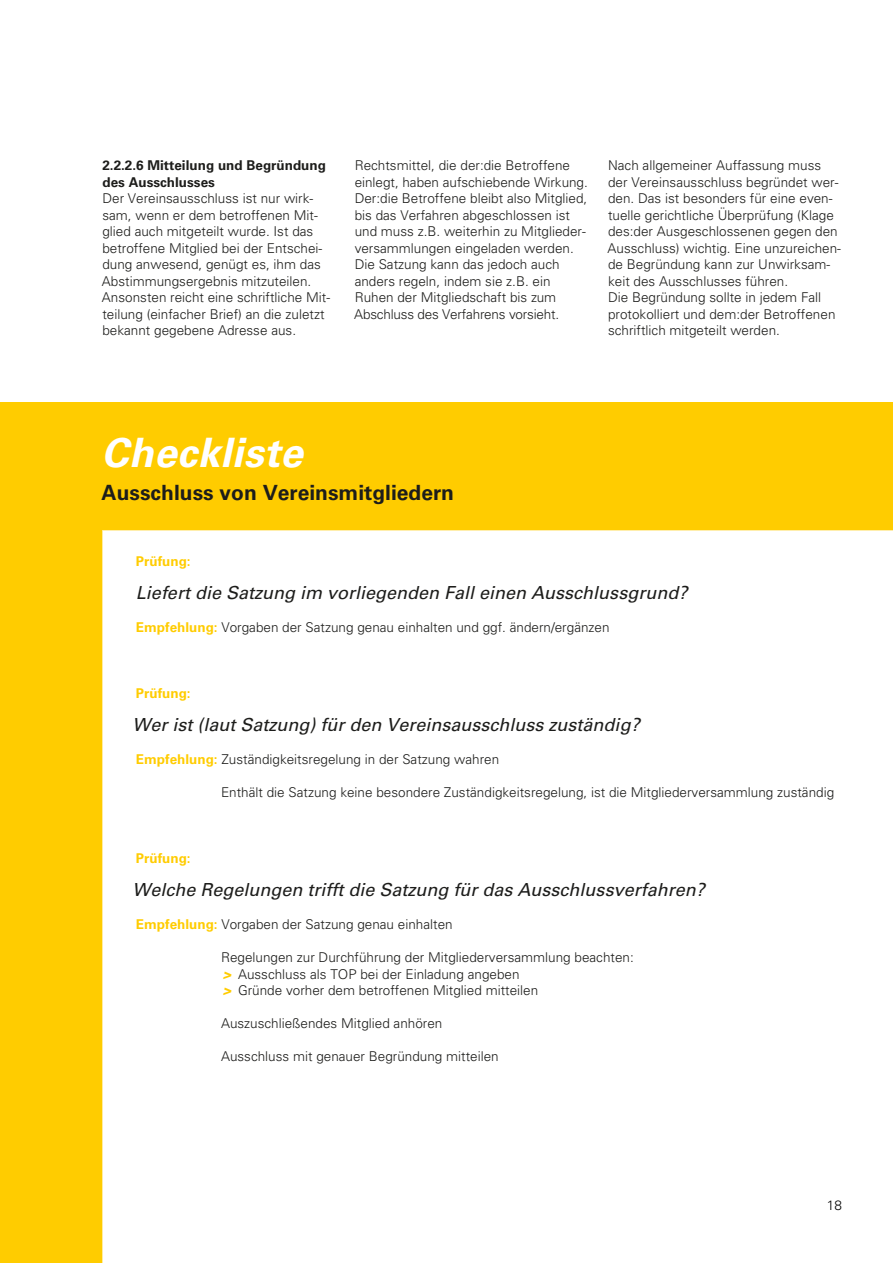
<style>
.page{position:relative;width:893px;height:1263px;background:#fff}
.page>*{position:absolute;margin:0;border:0;box-sizing:border-box;transform-origin:0 0}
.t1{font:italic 700 40.5px "Univers";letter-spacing:.01em;color:#fff}
.t2{font:700 21px "Univers";color:#1d1d1b}
.t3{font:italic 18px "Univers";color:#1d1d1b}
.t4{font:300 13.5px/16.5px "Univers";color:#1d1d1b}
.t5{font:700 13.5px/16.5px "Univers";color:#1d1d1b}
.t6{font:700 13.5px "Univers";color:#fc0}
.t7{font:300 13.5px "Univers";color:#000}
.t8{font:italic 900 13.5px/16.5px "Univers";color:#fc0}
.s1{font-weight:700;color:#fc0}
</style>
<div class="page">
<div style="left:0;top:402px;width:893px;height:861px;background:#fc0"></div>
<div style="left:102px;top:530px;width:791px;height:733px;background:#fff"></div>
<p class="t5" style="left:102px;top:158px;width:225px">2.2.2.6 Mitteilung und Begründung des Ausschlusses</p>
<p class="t4" style="left:102px;top:191px;width:230px">Der Vereinsausschluss ist nur wirk&shy;sam, wenn er dem betroffenen Mit&shy;glied auch mitgeteilt wurde. Ist das betroffene Mitglied bei der Entschei&shy;dung anwesend, genügt es, ihm das Abstimmungsergebnis mitzuteilen.<br>Ansonsten reicht eine schriftliche Mit&shy;teilung (einfacher Brief) an die zuletzt bekannt gegebene Adresse aus.</p>
<p class="t4" style="left:354px;top:158px;width:235px">Rechtsmittel, die der:die Betroffene einlegt, haben aufschiebende Wirkung.<br>Der:die Betroffene bleibt also Mitglied, bis das Verfahren abgeschlossen ist und muss z.B. weiterhin zu Mitglieder&shy;versammlungen eingeladen werden.<br>Die Satzung kann das jedoch auch anders regeln, indem sie z.B. ein Ruhen der Mitgliedschaft bis zum Abschluss des Verfahrens vorsieht.</p>
<p class="t4" style="left:608px;top:158px;width:235px">Nach allgemeiner Auffassung muss der Vereinsausschluss begründet wer&shy;den. Das ist besonders für eine even&shy;tuelle gerichtliche Überprüfung (Klage des:der Ausgeschlossenen gegen den Ausschluss) wichtig. Eine unzureichen&shy;de Begründung kann zur Unwirksam&shy;keit des Ausschlusses führen.<br>Die Begründung sollte in jedem Fall protokolliert und dem:der Betroffenen schriftlich mitgeteilt werden.</p>
<h1 class="t1" style="left:102px;top:438px;width:202px">Checkliste</h1>
<h2 class="t2" style="left:102px;top:485px;width:354px">Ausschluss von Vereinsmitgliedern</h2>
<p class="t6" style="left:136px;top:557px;width:56px">Prüfung:</p>
<h3 class="t3" style="left:136px;top:586px;width:553px">Liefert die Satzung im vorliegenden Fall einen Ausschlussgrund?</h3>
<p class="t4" style="left:136px;top:620px;width:475px"><span class="s1">Empfehlung:</span> Vorgaben der Satzung genau einhalten und ggf. ändern/ergänzen</p>
<p class="t6" style="left:136px;top:689px;width:56px">Prüfung:</p>
<h3 class="t3" style="left:132px;top:718px;width:509px">Wer ist (laut Satzung) für den Vereinsausschluss zuständig?</h3>
<p class="t4" style="left:136px;top:752px;width:365px"><span class="s1">Empfehlung:</span> Zuständigkeitsregelung in der Satzung wahren</p>
<p class="t4" style="left:221px;top:785px;width:615px">Enthält die Satzung keine besondere Zuständigkeitsregelung, ist die Mitgliederversammlung zuständig</p>
<p class="t6" style="left:136px;top:854px;width:56px">Prüfung:</p>
<h3 class="t3" style="left:132px;top:883px;width:574px">Welche Regelungen trifft die Satzung für das Ausschlussverfahren?</h3>
<p class="t4" style="left:136px;top:917px;width:318px"><span class="s1">Empfehlung:</span> Vorgaben der Satzung genau einhalten</p>
<p class="t4" style="left:238px;top:950px;width:397px;text-indent:-17px">Regelungen zur Durchführung der Mitgliederversammlung beachten:<br>Ausschluss als TOP bei der Einladung angeben<br>Gründe vorher dem betroffenen Mitglied mitteilen</p>
<p class="t4" style="left:221px;top:1016px;width:223px">Auszuschließendes Mitglied anhören</p>
<p class="t4" style="left:221px;top:1049px;width:279px">Ausschluss mit genauer Begründung mitteilen</p>
<p class="t8" style="left:222px;top:967px;width:10px">&gt; &gt;</p>
<p class="t7" style="left:827px;top:1200px;width:17px">18</p>
</div>
